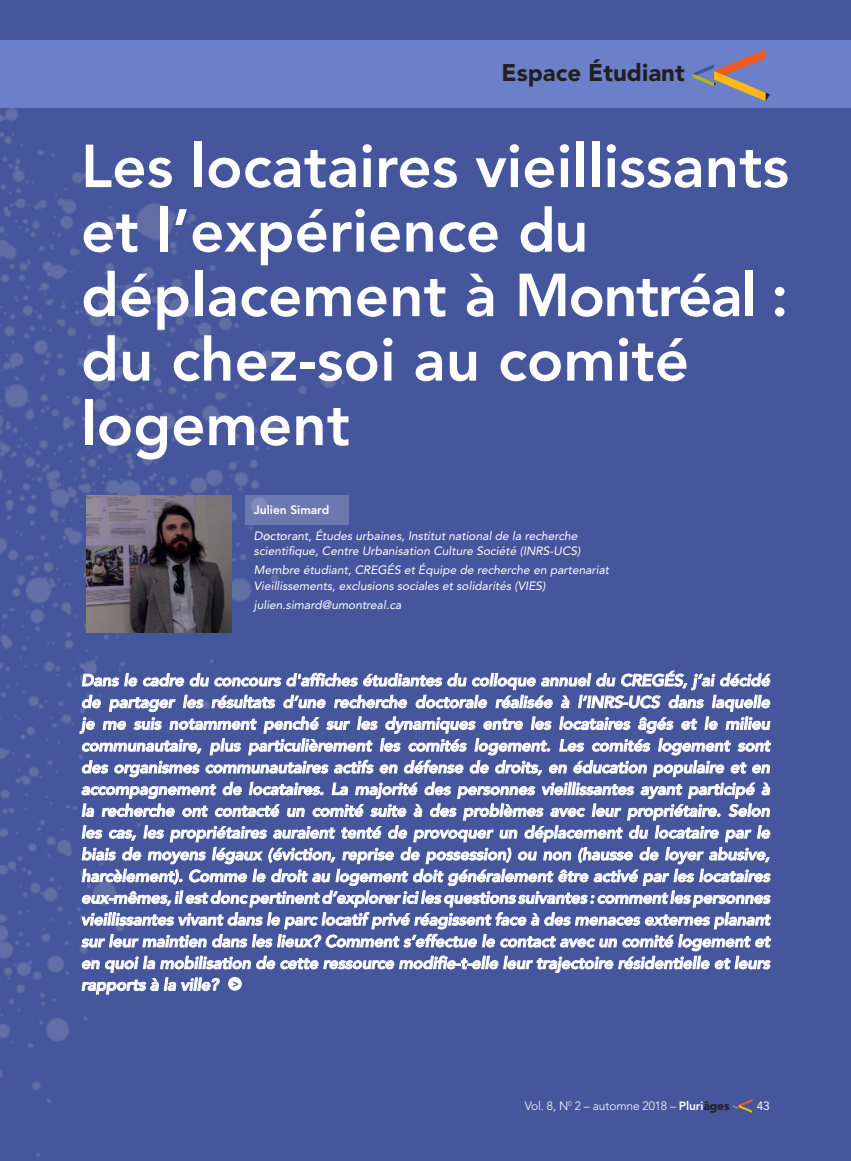
<style>
.page{position:relative;width:851px;height:1161px;background:#fff}
.page>*{position:absolute;margin:0;border:0;box-sizing:border-box;transform-origin:0 0}
.t1{font:800 60px/64.5px "Avenir LT Std";color:#fff}
.t2{font:900 24px "Avenir LT Std";color:#231f20}
.t3{font:italic 800 16.5px/21.8px "Avenir LT Std";letter-spacing:-.015em;color:#fff;text-align:justify}
.t4{font:italic 12px/15.8px "Avenir LT Std";color:#fff}
.t5{font:300 12px "Avenir LT Std";letter-spacing:-.01em;color:#fff}
.t6{font:800 12px "Avenir LT Std";color:#fff}
.t7{font:12px "Avenir LT Std";color:#fff}
.s1{font-weight:800}
.s2{font-weight:900;color:#231f20}
</style>
<div class="page">
<div style="left:0;top:0;width:850px;height:1161px;background:#46569c"></div>
<div style="left:0;top:40px;width:850px;height:68px;background:#6c80c9"></div>
<hr style="left:0;top:40px;width:1px;height:68px;background:#46569c">
<svg style="left:732px;top:1099px;width:21px;height:14px"></svg>
<svg style="left:692px;top:49px;width:78px;height:52px"></svg>
<img style="left:0;top:109px;width:345px;height:1048px">
<svg style="left:245px;top:495px;width:103px;height:30px;background:#6d7ab0"></svg>
<svg style="left:80px;top:671px;width:691px;height:324px"></svg>
<img style="left:86px;top:495px;width:146px;height:138px">
<div style="left:228px;top:977px;width:14px;height:14px;background:#fff;border-radius:50%"></div>
<h2 class="t2" style="left:501px;top:58px;width:185px">Espace Étudiant</h2>
<h1 class="t1" style="left:81px;top:134px;width:709px">Les locataires vieillissants et l’expérience du déplacement à Montréal : du chez-soi au comité logement</h1>
<p class="t6" style="left:254px;top:503px;width:77px">Julien Simard</p>
<p class="t4" style="left:254px;top:528px;width:328px">Doctorant, Études urbaines, Institut national de la recherche scientifique, Centre Urbanisation Culture Société (INRS-UCS)</p>
<p class="t4" style="left:254px;top:563px;width:357px">Membre étudiant, CREGÉS et Équipe de recherche en partenariat<br>Vieillissements, exclusions sociales et solidarités (VIES)</p>
<p class="t4" style="left:254px;top:597px;width:149px">julien.simard@umontreal.ca</p>
<p class="t3" style="left:81px;top:670px;width:690px">Dans le cadre du concours d'affiches étudiantes du colloque annuel du CREGÉS, j’ai décidé de partager les résultats d’une recherche doctorale réalisée à l’INRS-UCS dans laquelle je me suis notamment penché sur les dynamiques entre les locataires âgés et le milieu communautaire, plus particulièrement les comités logement. Les comités logement sont des organismes communautaires actifs en défense de droits, en éducation populaire et en accompagnement de locataires. La majorité des personnes vieillissantes ayant participé à la recherche ont contacté un comité suite à des problèmes avec leur propriétaire. Selon les cas, les propriétaires auraient tenté de provoquer un déplacement du locataire par le biais de moyens légaux (éviction, reprise de possession) ou non (hausse de loyer abusive, harcèlement). Comme le droit au logement doit généralement être activé par les locataires eux-mêmes, il est donc pertinent d’explorer ici les questions suivantes : comment les personnes vieillissantes vivant dans le parc locatif privé réagissent face à des menaces externes planant sur leur maintien dans les lieux? Comment s’effectue le contact avec un comité logement et en quoi la mobilisation de cette ressource modifie-t-elle leur trajectoire résidentielle et leurs rapports à la ville? <sup>&gt;</sup></p>
<p class="t5" style="left:524px;top:1099px;width:206px">Vol. 8, N<sup>0</sup> 2 – automne 2018 – <span class="s1">Pluri</span><span class="s2">âges</span></p>
<p class="t7" style="left:756px;top:1099px;width:15px">43</p>
</div>
